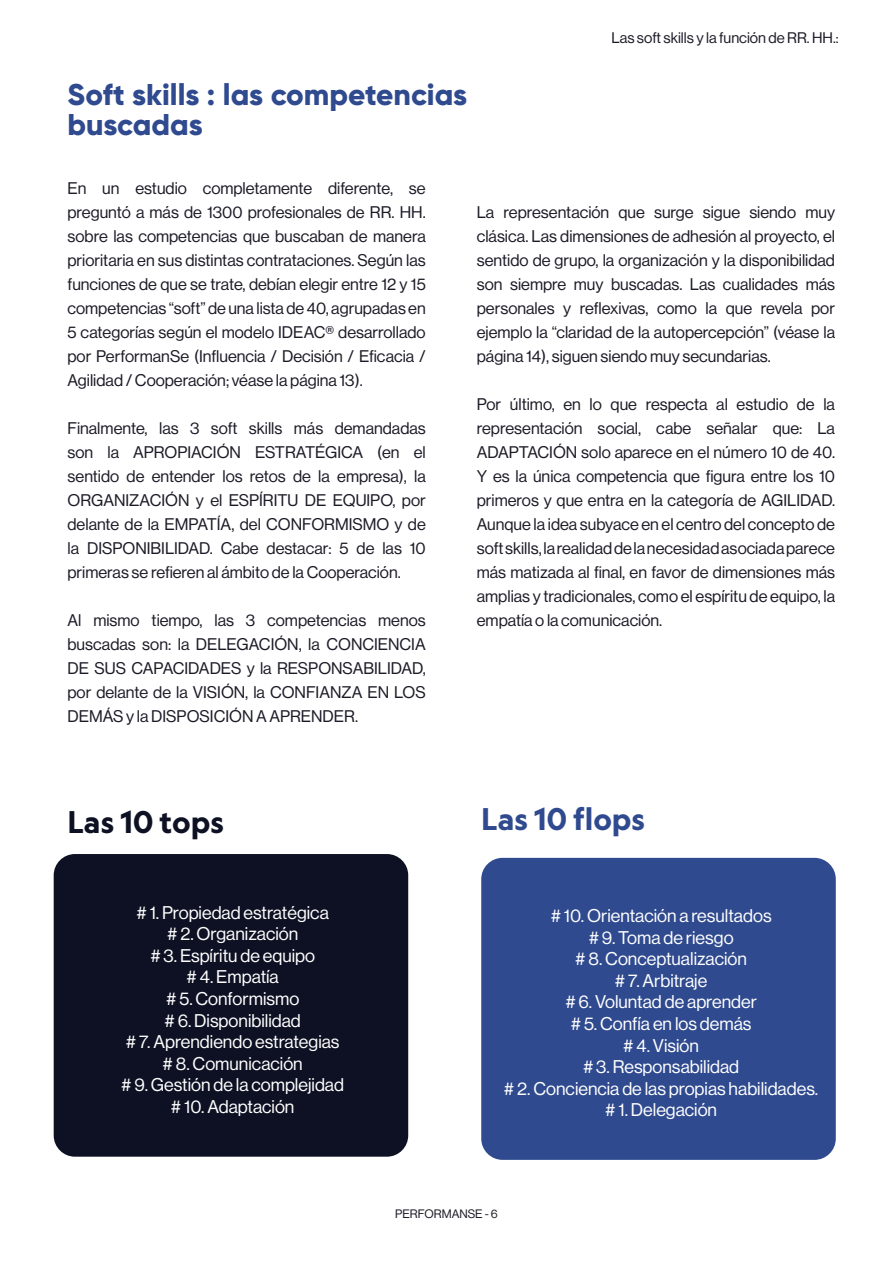
<style>
.page{position:relative;width:893px;height:1263px;background:#fff}
.page>*{position:absolute;margin:0;border:0;box-sizing:border-box;transform-origin:0 0}
.t1{font:800 30px/30px "Gilroy";color:#2f4a8f}
.t2{font:700 30px "Geograph";color:#2f4a8f}
.t3{font:700 30px "Geograph";color:#0d1123}
.t4{font:18px/21.6px "N Haas Grotesk DS Pro 55 Rg";color:#fff;text-align:center}
.t5{font:16.5px/24px "N Haas Grotesk DS Pro 55 Rg";color:#1c1a26;text-align:justify}
.t6{font:15px "N Haas Grotesk DS Pro 55 Rg";color:#1c1a26}
.t7{font:12px "N Haas Grotesk DS Pro 55 Rg";color:#1c1b25}
</style>
<div class="page">
<div style="left:54px;top:854px;width:354px;height:303px;background:#0d1123;border-radius:21px"></div>
<div style="left:481px;top:858px;width:355px;height:302px;background:#2f4a8f;border-radius:21px"></div>
<h1 class="t1" style="left:68px;top:79px;width:401px">Soft skills : las competencias buscadas</h1>
<p class="t6" style="left:611px;top:27px;width:229px">Las soft skills y la función de RR. HH.:</p>
<p class="t5" style="left:68px;top:175px;width:360px">En un estudio completamente diferente, se preguntó a más de 1300 profesionales de RR. HH. sobre las competencias que buscaban de manera prioritaria en sus distintas contrataciones. Según las funciones de que se trate, debían elegir entre 12 y 15 competencias “soft” de una lista de 40, agrupadas en 5 categorías según el modelo IDEAC® desarrollado por PerformanSe (Influencia / Decisión / Eficacia / Agilidad / Cooperación; véase la página 13).</p>
<p class="t5" style="left:68px;top:415px;width:360px">Finalmente, las 3 soft skills más demandadas son la APROPIACIÓN ESTRATÉGICA (en el sentido de entender los retos de la empresa), la ORGANIZACIÓN y el ESPÍRITU DE EQUIPO, por delante de la EMPATÍA, del CONFORMISMO y de la DISPONIBILIDAD. Cabe destacar: 5 de las 10 primeras se refieren al ámbito de la Cooperación.</p>
<p class="t5" style="left:68px;top:607px;width:360px">Al mismo tiempo, las 3 competencias menos buscadas son: la DELEGACIÓN, la CONCIENCIA DE SUS CAPACIDADES y la RESPONSABILIDAD, por delante de la VISIÓN, la CONFIANZA EN LOS DEMÁS y la DISPOSICIÓN A APRENDER.</p>
<p class="t5" style="left:477px;top:199px;width:360px">La representación que surge sigue siendo muy clásica. Las dimensiones de adhesión al proyecto, el sentido de grupo, la organización y la disponibilidad son siempre muy buscadas. Las cualidades más personales y reflexivas, como la que revela por ejemplo la “claridad de la autopercepción” (véase la página 14), siguen siendo muy secundarias.</p>
<p class="t5" style="left:477px;top:391px;width:360px">Por último, en lo que respecta al estudio de la representación social, cabe señalar que: La ADAPTACIÓN solo aparece en el número 10 de 40.<br>Y es la única competencia que figura entre los 10 primeros y que entra en la categoría de AGILIDAD.<br>Aunque la idea subyace en el centro del concepto de soft skills, la realidad de la necesidad asociada parece más matizada al final, en favor de dimensiones más amplias y tradicionales, como el espíritu de equipo, la empatía o la comunicación.</p>
<h1 class="t3" style="left:68px;top:803px;width:158px">Las 10 tops</h1>
<h1 class="t2" style="left:481px;top:800px;width:165px">Las 10 flops</h1>
<p class="t4" style="left:121px;top:900px;width:224px"># 1. Propiedad estratégica<br># 2. Organización<br># 3. Espíritu de equipo<br># 4. Empatía<br># 5. Conformismo<br># 6. Disponibilidad<br># 7. Aprendiendo estrategias # 8. Comunicación<br># 9. Gestión de la complejidad # 10. Adaptación</p>
<p class="t4" style="left:504px;top:904px;width:316px"># 10. Orientación a resultados<br># 9. Toma de riesgo<br># 8. Conceptualización<br># 7. Arbitraje<br># 6. Voluntad de aprender<br># 5. Confía en los demás<br># 4. Visión<br># 3. Responsabilidad<br># 2. Conciencia de las propias habilidades. # 1. Delegación</p>
<p class="t7" style="left:395px;top:1205px;width:104px">PERFORMANSE - 6</p>
</div>
